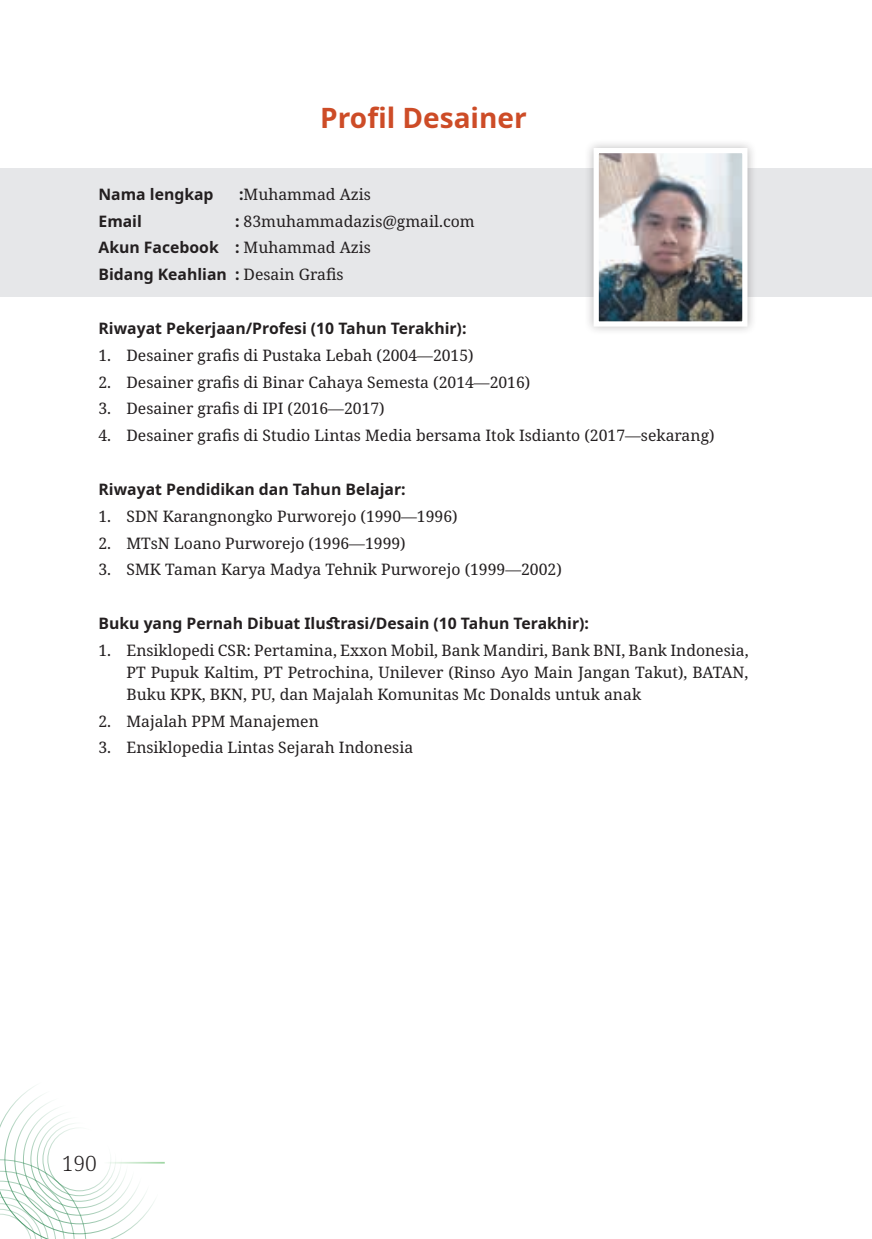
<style>
.page{position:relative;width:872px;height:1239px;background:#fff}
.page>*{position:absolute;margin:0;border:0;box-sizing:border-box;transform-origin:0 0}
.t1{font:700 28px "Noto Sans";color:#cd4c27}
.t2{font:300 21px "Noto Serif";color:#231f20}
.t3{font:15.75px/21.9px "Noto Serif";color:#231f20;text-align:justify}
.t4{font:700 15.75px/26.8px "Noto Sans";color:#231f20}
.s1{font-family:"Noto Sans";font-weight:700}
.s2{font-family:"Noto Serif";font-weight:400}
</style>
<div class="page">
<div style="left:0;top:169px;width:872px;height:128px;background:#e6e7e9"></div>
<div style="left:584px;top:138px;width:173px;height:198px;background:#231f20;opacity:.3"></div>
<img style="left:599px;top:154px;width:142px;height:167px">
<div style="left:593px;top:148px;width:154px;height:179px;border:5px solid #fff"></div>
<svg style="left:0;top:1086px;width:165px;height:153px"></svg>
<h1 class="t1" style="left:320px;top:98px;width:208px">Profil Desainer</h1>
<p class="t4" style="left:98px;top:181px;width:117px">Nama lengkap</p>
<p class="t3" style="left:239px;top:184px;width:133px"><span class="s1">:</span>Muhammad Azis</p>
<p class="t4" style="left:98px;top:208px;width:45px">Email</p>
<p class="t3" style="left:235px;top:210px;width:241px"><span class="s1">:</span> 83muhammadazis@gmail.com</p>
<p class="t4" style="left:98px;top:235px;width:274px">Akun Facebook : <span class="s2">Muhammad Azis<br></span>Bidang Keahlian : <span class="s2">Desain Grafis</span></p>
<p class="t4" style="left:98px;top:315px;width:369px">Riwayat Pekerjaan/Profesi (10 Tahun Terakhir):</p>
<p class="t3" style="left:98px;top:345px;width:377px">1. Desainer grafis di Pustaka Lebah (2004—2015)</p>
<p class="t3" style="left:98px;top:371px;width:433px">2. Desainer grafis di Binar Cahaya Semesta (2014—2016)</p>
<p class="t3" style="left:98px;top:398px;width:288px">3. Desainer grafis di IPI (2016—2017)</p>
<p class="t3" style="left:98px;top:425px;width:617px">4. Desainer grafis di Studio Lintas Media bersama Itok Isdianto (2017—sekarang)</p>
<p class="t4" style="left:98px;top:476px;width:309px">Riwayat Pendidikan dan Tahun Belajar:</p>
<p class="t3" style="left:98px;top:506px;width:361px">1. SDN Karangnongko Purworejo (1990—1996)</p>
<p class="t3" style="left:98px;top:532px;width:309px">2. MTsN Loano Purworejo (1996—1999)</p>
<p class="t3" style="left:98px;top:559px;width:465px">3. SMK Taman Karya Madya Tehnik Purworejo (1999—2002)</p>
<p class="t4" style="left:98px;top:610px;width:492px">Buku yang Pernah Dibuat Ilustrasi/Desain (10 Tahun Terakhir):</p>
<p class="t3" style="left:126px;top:640px;width:623px;text-indent:-28px">1. Ensiklopedi CSR: Pertamina, Exxon Mobil, Bank Mandiri, Bank BNI, Bank Indonesia, PT Pupuk Kaltim, PT Petrochina, Unilever (Rinso Ayo Main Jangan Takut), BATAN, Buku KPK, BKN, PU, dan Majalah Komunitas Mc Donalds untuk anak</p>
<p class="t3" style="left:98px;top:710px;width:222px">2. Majalah PPM Manajemen</p>
<p class="t3" style="left:98px;top:737px;width:316px">3. Ensiklopedia Lintas Sejarah Indonesia</p>
<h2 class="t2" style="left:62px;top:1149px;width:37px">190</h2>
</div>
